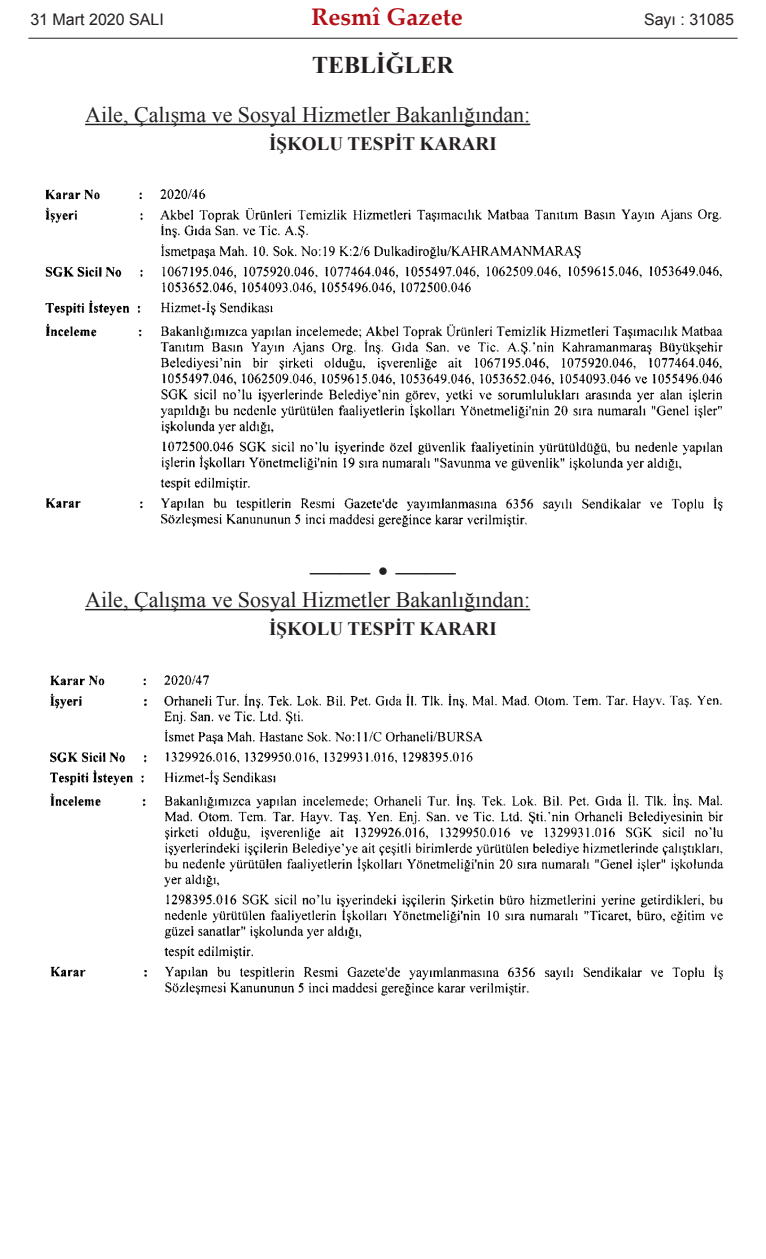
<style>
.page{position:relative;width:766px;height:1259px;background:#fff}
.page>*{position:absolute;margin:0;border:0;box-sizing:border-box;transform-origin:0 0}
.t1{font:30px "Times New Roman";color:#231f20}
.t2{font:700 24px "Palatino Linotype";color:#b40e16}
.t3{font:700 24px "Times New Roman";color:#231f20}
.t4{font:22px "Times New Roman";color:#231f20}
.t5{font:700 19px "Times New Roman";color:#231f20}
.t6{font:16px "Arial";color:#231f20}
</style>
<div class="page">
<hr style="left:85px;top:124px;width:445px;height:1px;background:#231f20">
<hr style="left:85px;top:609px;width:445px;height:1px;background:#231f20">
<img style="left:45px;top:189px;width:678px;height:339px">
<img style="left:50px;top:675px;width:674px;height:321px">
<hr style="left:28px;top:38px;width:709px;height:1px;background:#231f20">
<p class="t6" style="left:30px;top:11px;width:135px">31 Mart 2020 SALI</p>
<p class="t2" style="left:311px;top:8px;width:153px">Resmî Gazete</p>
<p class="t6" style="left:643px;top:11px;width:91px">Sayı : 31085</p>
<p class="t3" style="left:312px;top:52px;width:143px">TEBLİĞLER</p>
<p class="t4" style="left:85px;top:102px;width:446px">Aile, Çalışma ve Sosyal Hizmetler Bakanlığından:</p>
<p class="t5" style="left:269px;top:133px;width:229px">İŞKOLU TESPİT KARARI</p>
<h1 class="t1" style="left:310px;top:554px;width:147px">—— • ——</h1>
<p class="t4" style="left:85px;top:587px;width:446px">Aile, Çalışma ve Sosyal Hizmetler Bakanlığından:</p>
<p class="t5" style="left:269px;top:618px;width:229px">İŞKOLU TESPİT KARARI</p>
</div>
